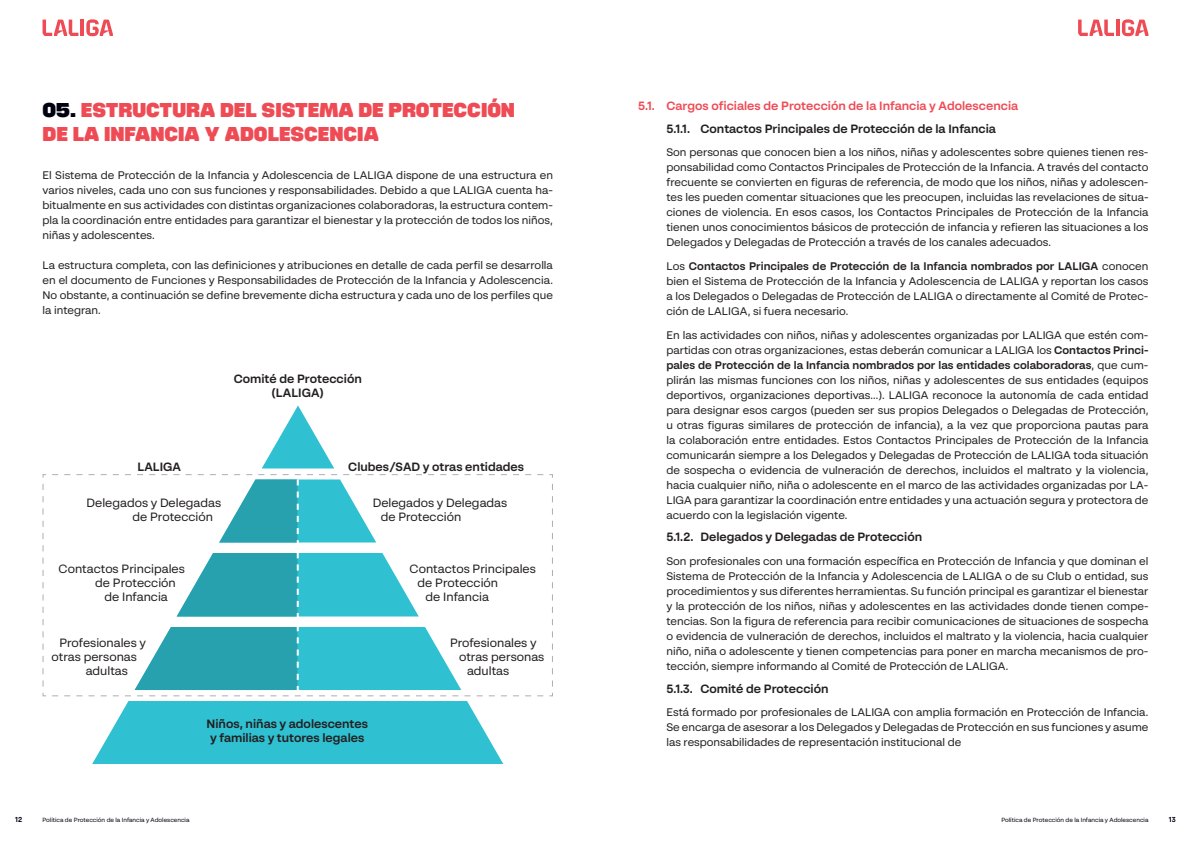
<style>
.page{position:relative;width:1191px;height:842px;background:#fff}
.page>*{position:absolute;margin:0;border:0;box-sizing:border-box;transform-origin:0 0}
.t1{font:700 expanded 20px/24px "LALIGA Headline";color:#ef4b55}
.t2{font:700 12px/14.4px "LALIGA Text";color:#231f20;text-align:center}
.t3{font:12px/14.4px "LALIGA Text";color:#231f20}
.t4{font:700 12px "LALIGA Text";color:#ef4b55}
.t5{font:11px/15px "LALIGA Text";color:#231f20;text-align:justify}
.t6{font:700 7.2px "LALIGA Text";color:#00020f}
.t7{font:6px "LALIGA Text";color:#00020f}
.s1{color:#00020f}
.s2{font-weight:700}
</style>
<div class="page">
<svg style="left:1078px;top:20px;width:36px;height:16px"></svg>
<hr style="left:1116px;top:20px;width:3px;height:16px;background:#ef4b55">
<svg style="left:1122px;top:19px;width:26px;height:17px"></svg>
<svg style="left:43px;top:20px;width:35px;height:16px"></svg>
<hr style="left:80px;top:20px;width:4px;height:16px;background:#ef4b55">
<svg style="left:86px;top:19px;width:27px;height:17px"></svg>
<svg style="left:262px;top:405px;width:72px;height:63px"></svg>
<svg style="left:43px;top:474px;width:501px;height:290px"></svg>
<h1 class="t1" style="left:43px;top:98px;width:474px"><span class="s1">05.</span> ESTRUCTURA DEL SISTEMA DE PROTECCIÓN<br>DE LA INFANCIA Y ADOLESCENCIA</h1>
<p class="t5" style="left:43px;top:167px;width:512px">El Sistema de Protección de la Infancia y Adolescencia de LALIGA dispone de una estructura en varios niveles, cada uno con sus funciones y responsabilidades. Debido a que LALIGA cuenta ha&shy;bitualmente en sus actividades con distintas organizaciones colaboradoras, la estructura contem&shy;pla la coordinación entre entidades para garantizar el bienestar y la protección de todos los niños, niñas y adolescentes.</p>
<p class="t5" style="left:43px;top:257px;width:512px">La estructura completa, con las definiciones y atribuciones en detalle de cada perfil se desarrolla en el documento de Funciones y Responsabilidades de Protección de la Infancia y Adolescencia.<br>No obstante, a continuación se define brevemente dicha estructura y cada uno de los perfiles que la integran.</p>
<p class="t2" style="left:234px;top:371px;width:130px">Comité de Protección (LALIGA)</p>
<p class="t2" style="left:137px;top:460px;width:45px">LALIGA</p>
<p class="t2" style="left:348px;top:460px;width:177px">Clubes/SAD y otras entidades</p>
<p class="t3" style="left:381px;top:495px;width:128px;text-indent:-8px">Delegados y Delegadas de Protección</p>
<p class="t3" style="left:132px;top:495px;width:90px;text-indent:-46px">Delegados y Delegadas de Protección</p>
<p class="t3" style="left:59px;top:561px;width:128px">Contactos Principales</p>
<p class="t3" style="left:95px;top:575px;width:82px">de Protección</p>
<p class="t3" style="left:104px;top:590px;width:65px">de Infancia</p>
<p class="t3" style="left:59px;top:635px;width:88px">Profesionales y</p>
<p class="t3" style="left:52px;top:649px;width:87px">otras personas</p>
<p class="t3" style="left:86px;top:664px;width:44px">adultas</p>
<p class="t2" style="left:206px;top:716px;width:163px">Niños, niñas y adolescentes y familias y tutores legales</p>
<p class="t3" style="left:409px;top:561px;width:128px">Contactos Principales</p>
<p class="t3" style="left:417px;top:575px;width:82px">de Protección</p>
<p class="t3" style="left:425px;top:590px;width:65px">de Infancia</p>
<p class="t3" style="left:450px;top:635px;width:88px">Profesionales y</p>
<p class="t3" style="left:459px;top:649px;width:87px">otras personas</p>
<p class="t3" style="left:467px;top:664px;width:44px">adultas</p>
<p class="t4" style="left:638px;top:98px;width:382px">5.1. Cargos oficiales de Protección de la Infancia y Adolescencia</p>
<p class="t2" style="left:666px;top:121px;width:331px">5.1.1. Contactos Principales de Protección de la Infancia</p>
<p class="t5" style="left:666px;top:145px;width:483px">Son personas que conocen bien a los niños, niñas y adolescentes sobre quienes tienen res&shy;ponsabilidad como Contactos Principales de Protección de la Infancia. A través del contacto frecuente se convierten en figuras de referencia, de modo que los niños, niñas y adolescen&shy;tes les pueden comentar situaciones que les preocupen, incluidas las revelaciones de situa&shy;ciones de violencia. En esos casos, los Contactos Principales de Protección de la Infancia tienen unos conocimientos básicos de protección de infancia y refieren las situaciones a los Delegados y Delegadas de Protección a través de los canales adecuados.</p>
<p class="t5" style="left:666px;top:258px;width:483px">Los <span class="s2">Contactos Principales de Protección de la Infancia nombrados por LALIGA</span> conocen bien el Sistema de Protección de la Infancia y Adolescencia de LALIGA y reportan los casos a los Delegados o Delegadas de Protección de LALIGA o directamente al Comité de Protec&shy;ción de LALIGA, si fuera necesario.</p>
<p class="t5" style="left:666px;top:327px;width:483px">En las actividades con niños, niñas y adolescentes organizadas por LALIGA que estén com&shy;partidas con otras organizaciones, estas deberán comunicar a LALIGA los <span class="s2">Contactos Princi&shy;pales de Protección de la Infancia nombrados por las entidades colaboradoras</span>, que cum&shy;plirán las mismas funciones con los niños, niñas y adolescentes de sus entidades (equipos deportivos, organizaciones deportivas…). LALIGA reconoce la autonomía de cada entidad para designar esos cargos (pueden ser sus propios Delegados o Delegadas de Protección, u otras figuras similares de protección de infancia), a la vez que proporciona pautas para la colaboración entre entidades. Estos Contactos Principales de Protección de la Infancia comunicarán siempre a los Delegados y Delegadas de Protección de LALIGA toda situación de sospecha o evidencia de vulneración de derechos, incluidos el maltrato y la violencia, hacia cualquier niño, niña o adolescente en el marco de las actividades organizadas por LA-LIGA para garantizar la coordinación entre entidades y una actuación segura y protectora de acuerdo con la legislación vigente.</p>
<p class="t2" style="left:666px;top:530px;width:257px">5.1.2. Delegados y Delegadas de Protección</p>
<p class="t5" style="left:666px;top:553px;width:483px">Son profesionales con una formación específica en Protección de Infancia y que dominan el Sistema de Protección de la Infancia y Adolescencia de LALIGA o de su Club o entidad, sus procedimientos y sus diferentes herramientas. Su función principal es garantizar el bienestar y la protección de los niños, niñas y adolescentes en las actividades donde tienen compe&shy;tencias. Son la figura de referencia para recibir comunicaciones de situaciones de sospecha o evidencia de vulneración de derechos, incluidos el maltrato y la violencia, hacia cualquier niño, niña o adolescente y tienen competencias para poner en marcha mecanismos de pro&shy;tección, siempre informando al Comité de Protección de LALIGA.</p>
<p class="t2" style="left:666px;top:681px;width:164px">5.1.3. Comité de Protección</p>
<p class="t5" style="left:666px;top:705px;width:483px">Está formado por profesionales de LALIGA con amplia formación en Protección de Infancia.<br>Se encarga de asesorar a los Delegados y Delegadas de Protección en sus funciones y asume las responsabilidades de representación institucional de</p>
<p class="t6" style="left:15px;top:815px;width:8px">12</p>
<p class="t7" style="left:43px;top:816px;width:148px">Política de Protección de la Infancia y Adolescencia</p>
<p class="t7" style="left:1001px;top:816px;width:148px">Política de Protección de la Infancia y Adolescencia</p>
<p class="t6" style="left:1168px;top:815px;width:8px">13</p>
</div>
